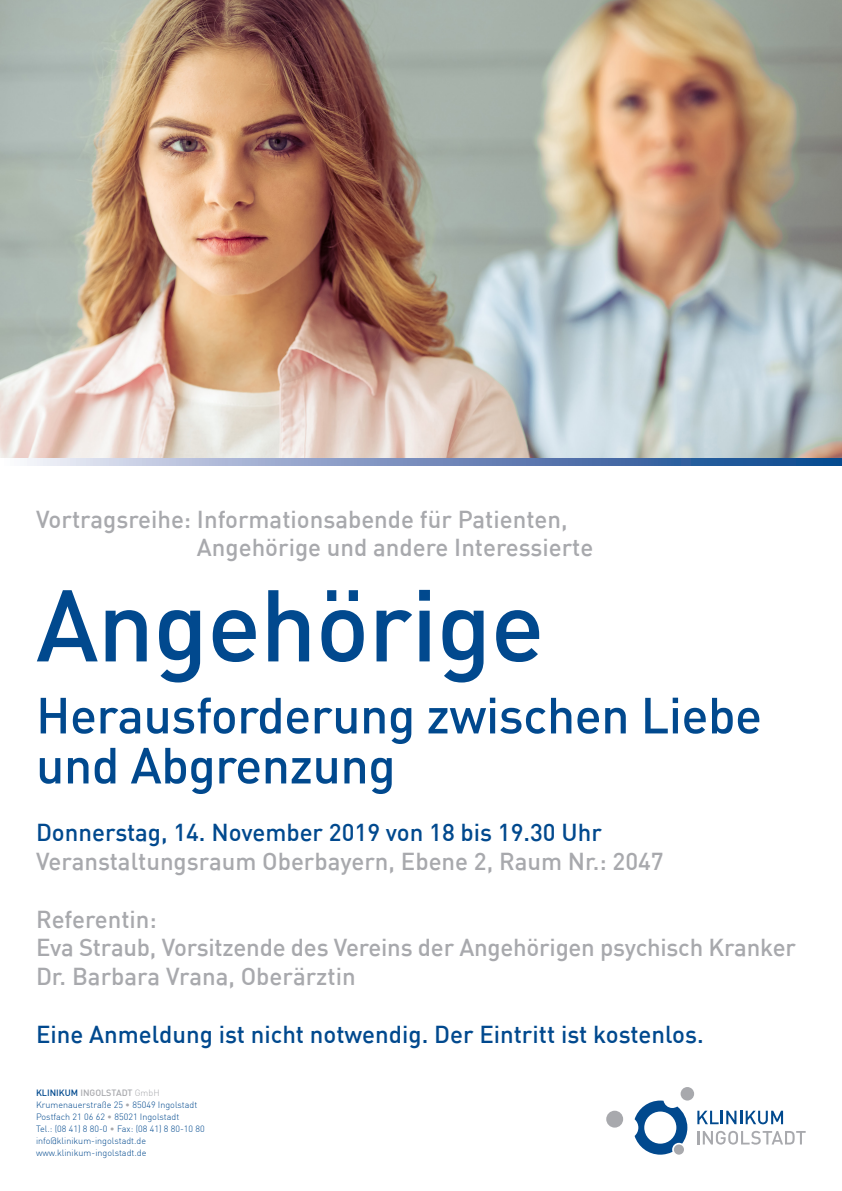
<style>
.page{position:relative;width:842px;height:1191px;background:#fff}
.page>*{position:absolute;margin:0;border:0;box-sizing:border-box;transform-origin:0 0}
.t1{font:500 100px "DIN";letter-spacing:-.01em;color:#01498e}
.t2{font:500 50px/50px "DIN";letter-spacing:-.01em;color:#01498e}
.t3{font:500 24px/28.8px "DIN";color:#a8a9ad}
.t4{font:500 24px "DIN";color:#01498e}
.t5{font:300 9px/12px "DIN";color:#01498e}
.s1{font-weight:500}
.s2{font-weight:500;color:#a8a9ad}
.s3{color:#a8a9ad}
</style>
<div class="page">
<svg style="left:635px;top:1100px;width:52px;height:54px"></svg>
<div style="left:681px;top:1087px;width:13px;height:13px;background:#a8a9ad;border-radius:50%"></div>
<div style="left:606px;top:1110px;width:17px;height:17px;background:#a8a9ad;border-radius:50%"></div>
<svg style="left:697px;top:1110px;width:86px;height:14px"></svg>
<svg style="left:697px;top:1131px;width:109px;height:13px"></svg>
<img style="left:0;top:0;width:842px;height:458px">
<svg style="left:27px;top:458px;width:815px;height:8px;background:#7590bd"></svg>
<p class="t3" style="left:197px;top:504px;width:398px;text-indent:-161px">Vortragsreihe: Informationsabende für Patienten,<br>Angehörige und andere Interessierte</p>
<h1 class="t1" style="left:36px;top:561px;width:510px">Angehörige</h1>
<h2 class="t2" style="left:36px;top:688px;width:727px">Herausforderung zwischen Liebe und Abgrenzung</h2>
<p class="t4" style="left:36px;top:817px;width:567px">Donnerstag, 14. November 2019 von 18 bis 19.30 Uhr</p>
<p class="t3" style="left:36px;top:846px;width:629px">Veranstaltungsraum Oberbayern, Ebene 2, Raum Nr.: 2047</p>
<p class="t3" style="left:36px;top:903px;width:761px">Referentin:<br>Eva Straub, Vorsitzende des Vereins der Angehörigen psychisch Kranker<br>Dr. Barbara Vrana, Oberärztin</p>
<p class="t4" style="left:36px;top:1018px;width:669px">Eine Anmeldung ist nicht notwendig. Der Eintritt ist kostenlos.</p>
<p class="t5" style="left:36px;top:1086px;width:170px"><span class="s1">KLINIKUM</span> <span class="s2">INGOLSTADT</span> <span class="s3">GmbH </span>Krumenauerstraße 25 <span class="s3">•</span> 85049 Ingolstadt Postfach 21 06 62 <span class="s3">•</span> 85021 Ingolstadt<br>Tel.: (08 41) 8 80-0 <span class="s3">•</span> Fax: (08 41) 8 80-10 80 info@klinikum-ingolstadt.de www.klinikum-ingolstadt.de</p>
</div>
